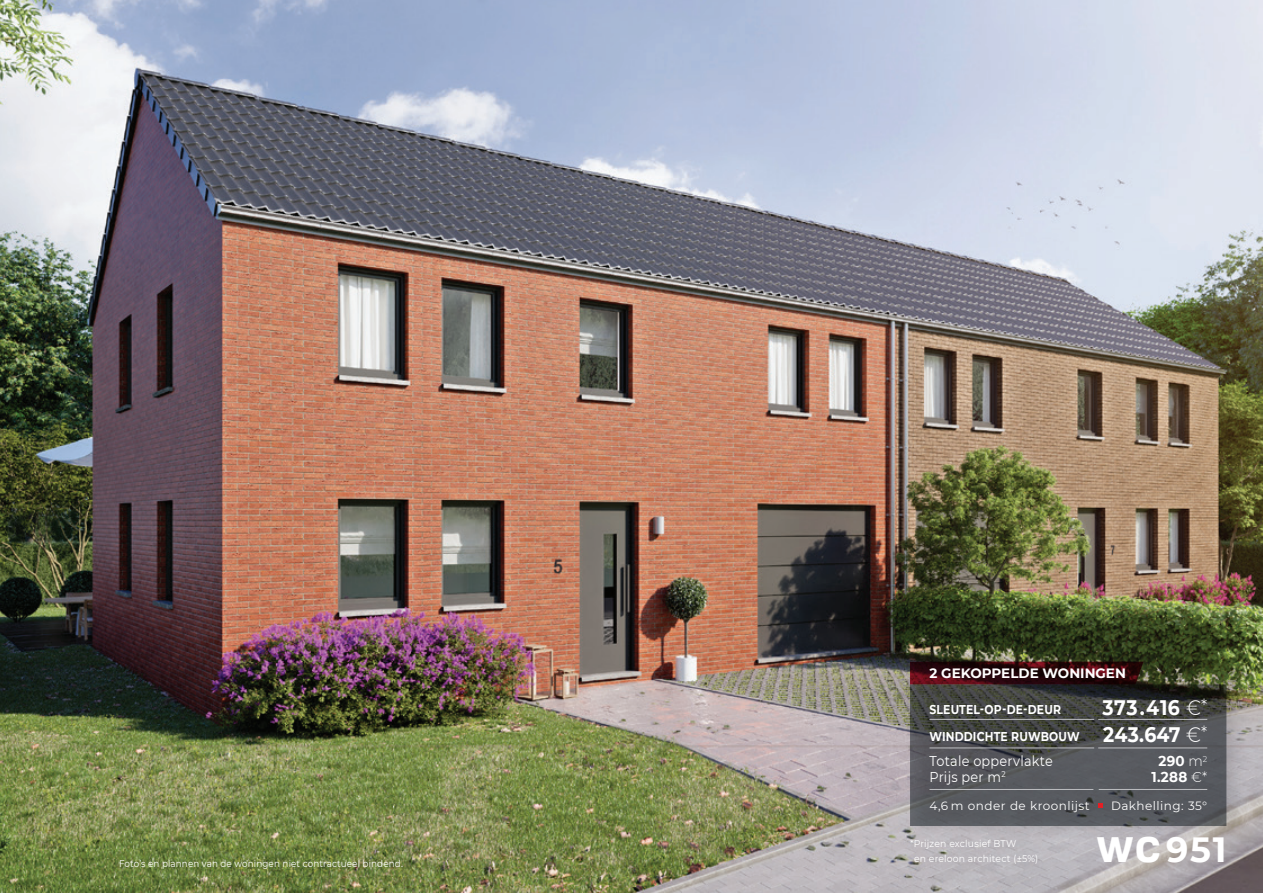
<style>
.page{position:relative;width:1263px;height:893px;background:#fff}
.page>*{position:absolute;margin:0;border:0;box-sizing:border-box;transform-origin:0 0}
.t1{font:700 47.1px "Familiar Pro";color:#fff}
.t2{font:700 34.95px "Montserrat";color:#fff}
.t3{font:700 21px/27px "Montserrat";letter-spacing:.015em;color:#fff;scale:.9 1}
.t4{font:14.25px/15.9px "Montserrat";letter-spacing:.02em;color:#fff;scale:.9 1}
.t5{font:700 14.25px/15.9px "Montserrat";letter-spacing:.02em;color:#fff;text-align:center;scale:.95 1}
.t6{font:700 13.5px "Montserrat";color:#fff}
.t7{font:700 12.75px/27px "Montserrat";letter-spacing:.015em;color:#fff;scale:.85 1}
.t8{font:12px "Montserrat";letter-spacing:.035em;color:#fff}
.t9{font:9.75px "Montserrat";letter-spacing:.015em;color:#fff;scale:.9 1}
.t10{font:9.75px "Montserrat";letter-spacing:.015em;color:#fff;scale:.95 1}
.s1{font-weight:300}
.s2{font-weight:300;font-size:18px}
</style>
<div class="page">
<img style="left:0;top:0;width:1263px;height:893px">
<hr style="left:0;top:38px;width:1px;height:398px;background:#fff">
<div style="left:904px;top:670px;width:345px;height:171px;background:#231f20;opacity:.16"></div>
<div style="left:904px;top:647px;width:261px;height:52px;background:#231f20;opacity:.23"></div>
<svg style="left:910px;top:662px;width:316px;height:164px;background:#4b4949"></svg>
<h3 class="t6" style="left:929px;top:663px;width:198px">2 GEKOPPELDE WONINGEN</h3>
<h3 class="t7" style="left:929px;top:695px;width:178px">SLEUTEL-OP-DE-DEUR<br>WINDDICHTE RUWBOUW</h3>
<h3 class="t4" style="left:929px;top:754px;width:138px">Totale oppervlakte<br>Prijs per m<sup>2</sup></h3>
<p class="t8" style="left:929px;top:797px;width:162px">4,6 m onder de kroonlijst</p>
<p class="t8" style="left:1111px;top:801px;width:98px">Dakhelling: 35°</p>
<p class="t10" style="left:910px;top:840px;width:113px">*Prijzen exclusief BTW</p>
<h3 class="t3" style="left:1102px;top:693px;width:118px">373.416 <span class="s1">€</span><span class="s2">*<br></span>243.647 <span class="s1">€</span><span class="s2">*</span></h3>
<h3 class="t5" style="left:1151px;top:753px;width:60px">290 <span class="s1">m</span><sup>2<br></sup>1.288 <span class="s1">€*</span></h3>
<h1 class="t1" style="left:1097px;top:818px;width:66px">wc</h1>
<h2 class="t2" style="left:1166px;top:825px;width:62px">951</h2>
<p class="t9" style="left:119px;top:859px;width:317px">Foto’s en plannen van de woningen niet contractueel bindend.</p>
<p class="t10" style="left:914px;top:852px;width:132px">en ereloon architect (±5%)</p>
</div>
